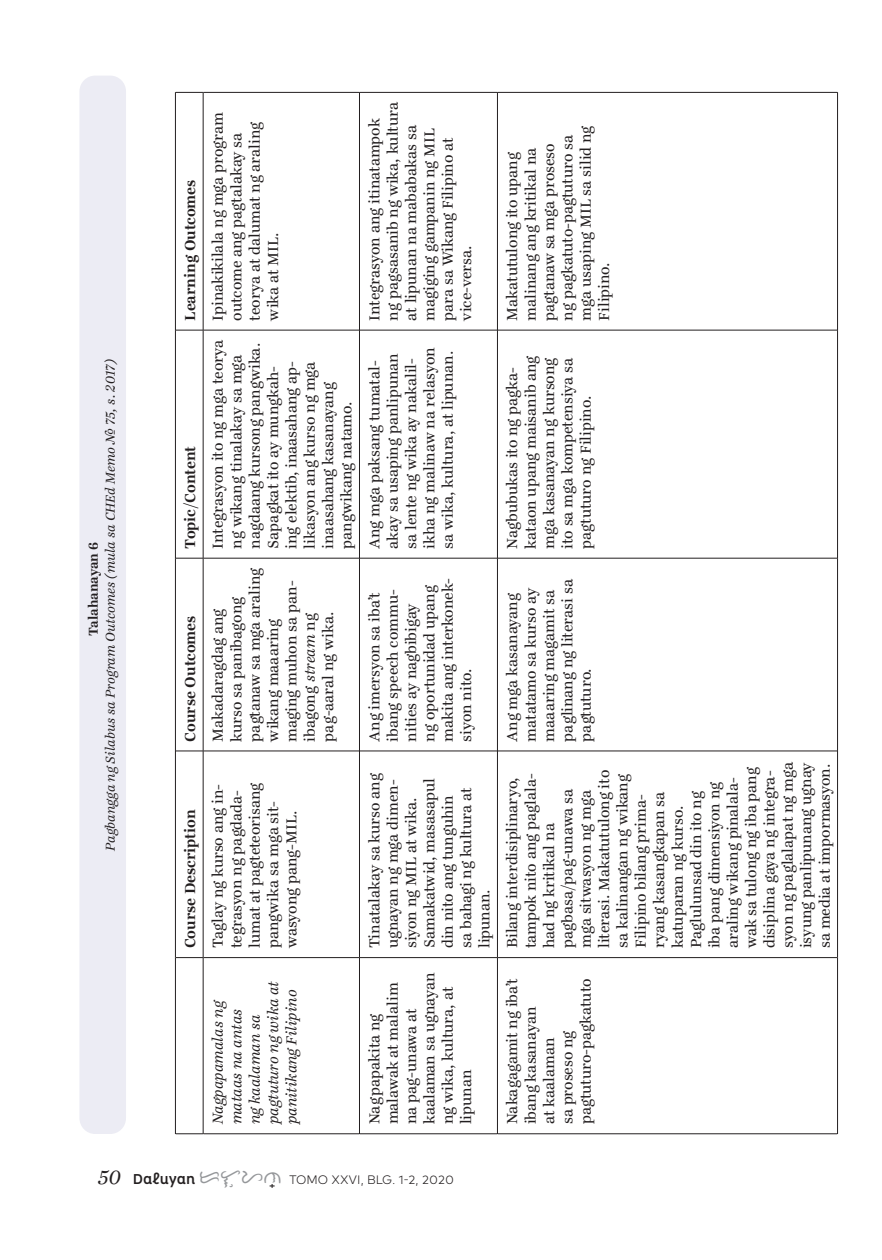
<style>
.page{position:relative;width:882px;height:1260px;background:#fff}
.page>*{position:absolute;margin:0;border:0;box-sizing:border-box;transform-origin:0 0}
.Table_Body{font:15.75px/18.4px "Ingeborg";letter-spacing:-.005em;color:#231f20}
.Table_Body-2{font:italic 15.75px/18.4px "Ingeborg";color:#231f20}
.Table_Body-3{font:700 15.75px "Ingeborg";color:#231f20}
.Figure{font:italic 14px/16.8px "Ingeborg";color:#231f20}
.t1{font:300 12.25px "Typold";color:#231f20}
.s1{font-weight:700;font-style:normal}
.s2{font-style:italic}
.s3{font-family:"Ingeborg";font-weight:400;font-style:italic;font-size:21px}
.s4{font-family:"Spock Ess Alt 2";font-weight:700;font-size:14px}
.s5{font-family:"Tagalog Doctrina 1593";font-weight:400;font-size:22.75px;color:#95979a}
.s6{font-family:"Tagalog Doctrina 1593";font-weight:400;font-size:22.75px}
</style>
<div class="page">
<hr style="left:175px;top:958px;width:1px;height:176px;background:#231f20">
<svg style="left:176px;top:1133px;width:27px;height:1px"></svg>
<hr style="left:175px;top:751px;width:1px;height:207px;background:#231f20">
<svg style="left:176px;top:957px;width:27px;height:1px"></svg>
<hr style="left:175px;top:558px;width:1px;height:193px;background:#231f20">
<svg style="left:176px;top:751px;width:27px;height:1px"></svg>
<hr style="left:175px;top:330px;width:1px;height:228px;background:#231f20">
<svg style="left:176px;top:558px;width:27px;height:1px"></svg>
<hr style="left:175px;top:92px;width:1px;height:238px;background:#231f20">
<svg style="left:176px;top:330px;width:27px;height:1px"></svg>
<svg style="left:176px;top:92px;width:27px;height:1px"></svg>
<hr style="left:203px;top:958px;width:1px;height:176px;background:#231f20">
<hr style="left:203px;top:1133px;width:156px;height:1px;background:#231f20">
<hr style="left:203px;top:751px;width:1px;height:207px;background:#231f20">
<hr style="left:203px;top:957px;width:156px;height:1px;background:#231f20">
<hr style="left:203px;top:558px;width:1px;height:193px;background:#231f20">
<hr style="left:203px;top:751px;width:156px;height:1px;background:#231f20">
<hr style="left:203px;top:330px;width:1px;height:228px;background:#231f20">
<hr style="left:203px;top:558px;width:156px;height:1px;background:#231f20">
<hr style="left:203px;top:92px;width:1px;height:238px;background:#231f20">
<hr style="left:203px;top:330px;width:156px;height:1px;background:#231f20">
<hr style="left:203px;top:92px;width:156px;height:1px;background:#231f20">
<hr style="left:359px;top:958px;width:1px;height:176px;background:#231f20">
<hr style="left:360px;top:1133px;width:137px;height:1px;background:#231f20">
<hr style="left:359px;top:751px;width:1px;height:207px;background:#231f20">
<hr style="left:360px;top:957px;width:137px;height:1px;background:#231f20">
<hr style="left:359px;top:558px;width:1px;height:193px;background:#231f20">
<hr style="left:360px;top:751px;width:137px;height:1px;background:#231f20">
<hr style="left:359px;top:330px;width:1px;height:228px;background:#231f20">
<hr style="left:360px;top:558px;width:137px;height:1px;background:#231f20">
<hr style="left:359px;top:92px;width:1px;height:238px;background:#231f20">
<hr style="left:360px;top:330px;width:137px;height:1px;background:#231f20">
<hr style="left:360px;top:92px;width:137px;height:1px;background:#231f20">
<hr style="left:497px;top:958px;width:1px;height:176px;background:#231f20">
<hr style="left:498px;top:1133px;width:339px;height:1px;background:#231f20">
<hr style="left:497px;top:751px;width:1px;height:207px;background:#231f20">
<hr style="left:498px;top:957px;width:339px;height:1px;background:#231f20">
<hr style="left:497px;top:558px;width:1px;height:193px;background:#231f20">
<hr style="left:498px;top:751px;width:339px;height:1px;background:#231f20">
<hr style="left:497px;top:330px;width:1px;height:228px;background:#231f20">
<hr style="left:498px;top:558px;width:339px;height:1px;background:#231f20">
<hr style="left:497px;top:92px;width:1px;height:238px;background:#231f20">
<hr style="left:498px;top:330px;width:339px;height:1px;background:#231f20">
<hr style="left:498px;top:92px;width:339px;height:1px;background:#231f20">
<hr style="left:837px;top:958px;width:1px;height:176px;background:#231f20">
<hr style="left:837px;top:751px;width:1px;height:207px;background:#231f20">
<hr style="left:837px;top:558px;width:1px;height:193px;background:#231f20">
<hr style="left:837px;top:330px;width:1px;height:228px;background:#231f20">
<hr style="left:837px;top:92px;width:1px;height:238px;background:#231f20">
<div style="left:79px;top:76px;width:47px;height:1058px;background:#ececf4;border-radius:16px"></div>
<p class="Figure" style="left:86px;top:851px;width:494px;text-indent:214px;rotate:-90deg"><span class="s1">Talahanayan 6<br></span>Pagbangga ng Silabus sa Program Outcomes (mula sa CHEd Memo No. 75, s. 2017)</p>
<p class="Table_Body-3" style="left:181px;top:321px;width:143px;rotate:-90deg">Learning Outcomes</p>
<p class="Table_Body-3" style="left:181px;top:549px;width:104px;rotate:-90deg">Topic/Content</p>
<p class="Table_Body-3" style="left:181px;top:742px;width:128px;rotate:-90deg">Course Outcomes</p>
<p class="Table_Body" style="left:209px;top:321px;width:210px;rotate:-90deg">Ipinakikilala ng mga program outcome ang pagtalakay sa teorya at dalumat ng araling wika at MIL.</p>
<p class="Table_Body" style="left:209px;top:549px;width:211px;rotate:-90deg">Integrasyon ito ng mga teorya ng wikang tinalakay sa mga nagdaang kursong pangwika.<br>Sapagkat ito ay mungkah-<br>ing elektib, inaasahang ap&shy;likasyon ang kurso ng mga inaasahang kasanayang pangwikang natamo.</p>
<p class="Table_Body" style="left:209px;top:742px;width:175px;rotate:-90deg">Makadaragdag ang kurso sa panibagong pagtanaw sa mga araling wikang maaaring maging muhon sa pan&shy;ibagong <span class="s2">stream</span> ng pag-aaral ng wika.</p>
<p class="Table_Body" style="left:365px;top:321px;width:220px;rotate:-90deg">Integrasyon ang itinatampok ng pagsasanib ng wika, kultura at lipunan na mababakas sa magiging gampanin ng MIL para sa Wikang Filipino at vice-versa.</p>
<p class="Table_Body" style="left:365px;top:549px;width:203px;rotate:-90deg">Ang mga paksang tumatal&shy;akay sa usaping panlipunan sa lente ng wika ay nakalil&shy;ikha ng malinaw na relasyon sa wika, kultura, at lipunan.</p>
<p class="Table_Body" style="left:365px;top:742px;width:165px;rotate:-90deg">Ang imersyon sa iba’t ibang speech commu&shy;nities ay nagbibigay<br>ng oportunidad upang makita ang interkonek&shy;siyon nito.</p>
<p class="Table_Body-3" style="left:181px;top:948px;width:140px;rotate:-90deg">Course Description</p>
<p class="Table_Body" style="left:209px;top:948px;width:167px;rotate:-90deg">Taglay ng kurso ang in&shy;tegrasyon ng pagdada&shy;lumat at pagteteorisang pangwika sa mga sit&shy;wasyong pang-MIL.</p>
<p class="Table_Body-2" style="left:209px;top:1124px;width:145px;rotate:-90deg">Nagpapamalas ng mataas na antas<br>ng kaalaman sa pagtuturo ng wika at panitikang Filipino</p>
<p class="Table_Body" style="left:365px;top:948px;width:177px;rotate:-90deg">Tinatalakay sa kurso ang ugnayan ng mga dimen&shy;siyon ng MIL at wika.<br>Samakatwid, masasapul din nito ang tunguhin<br>sa bahagi ng kultura at lipunan.</p>
<p class="Table_Body" style="left:365px;top:1124px;width:153px;rotate:-90deg">Nagpapakita ng malawak at malalim na pag-unawa at kaalaman sa ugnayan ng wika, kultura, at lipunan</p>
<p class="Table_Body" style="left:503px;top:321px;width:197px;rotate:-90deg">Makatutulong ito upang malinang ang kritikal na pagtanaw sa mga proseso ng pagkatuto-pagtuturo sa mga usaping MIL sa silid ng<br>Filipino.</p>
<p class="Table_Body" style="left:503px;top:549px;width:195px;rotate:-90deg">Nagbubukas ito ng pagka&shy;kataon upang maisanib ang mga kasanayan ng kursong ito sa mga kompetensiya sa pagtuturo ng Filipino.</p>
<p class="Table_Body" style="left:503px;top:742px;width:164px;rotate:-90deg">Ang mga kasanayang matatamo sa kurso ay maaaring magamit sa paglinang ng literasi sa pagtuturo.</p>
<p class="Table_Body" style="left:503px;top:948px;width:188px;rotate:-90deg">Bilang interdisiplinaryo, tampok nito ang paglala&shy;had ng kritikal na pagbasa/pag-unawa sa mga sitwasyon ng mga literasi. Makatutulong ito sa kalinangan ng wikang<br>Filipino bilang prima&shy;ryang kasangkapan sa katuparan ng kurso.<br>Paglulunsad din ito ng<br>iba pang dimensiyon ng araling wikang pinalala&shy;wak sa tulong ng iba pang disiplina gaya ng integra&shy;syon ng paglalapat ng mga isyung panlipunang ugnay sa media at impormasyon.</p>
<p class="Table_Body" style="left:503px;top:1124px;width:148px;rotate:-90deg">Nakagagamit ng iba’t ibang kasanayan<br>at kaalaman<br>sa proseso ng pagtuturo-pagkatuto</p>
<p class="t1" style="left:98px;top:1170px;width:358px"><span class="s3">50</span> <span class="s4">Daluyan</span> <span class="s5">dluyᜈ</span><span class="s6">᜔</span>TOMO XXVI, BLG. 1-2, 2020</p>
</div>
